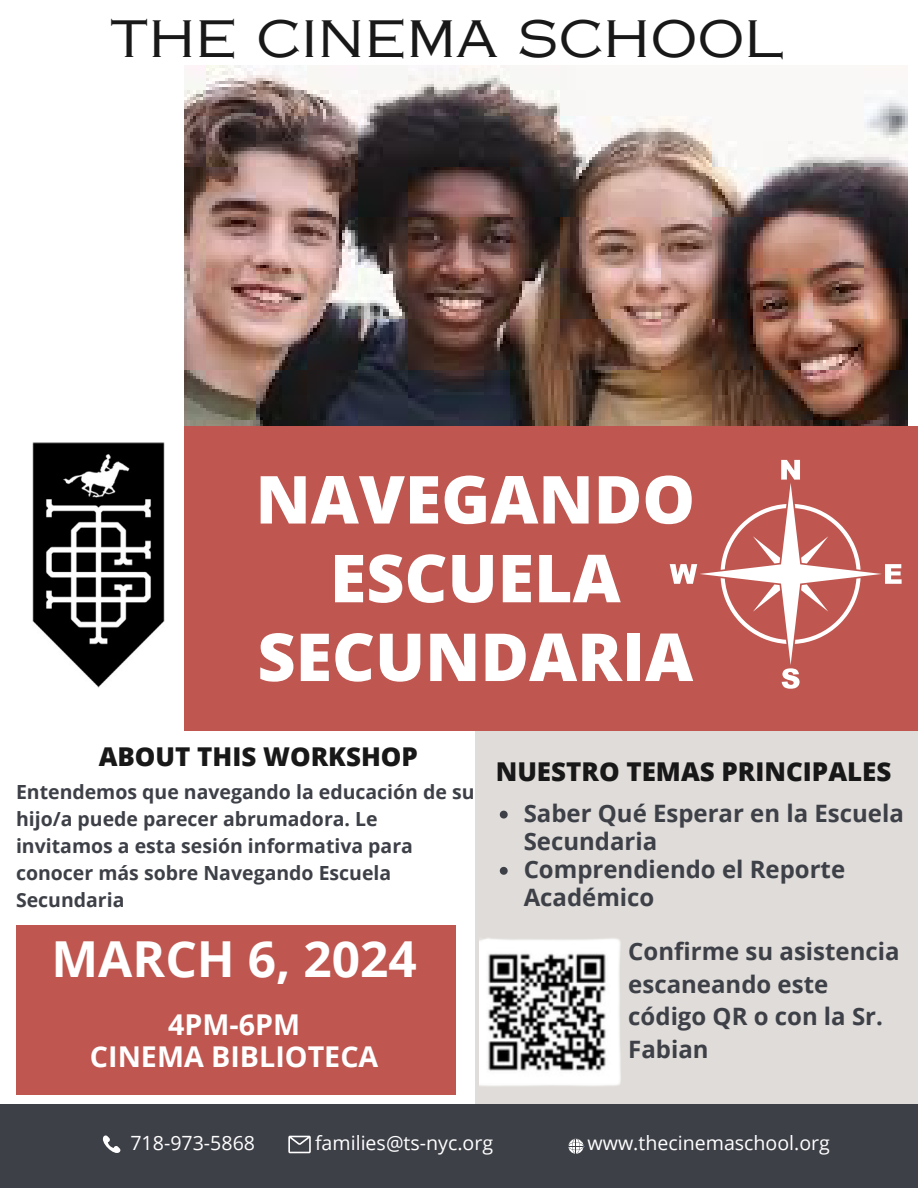
<style>
.page{position:relative;width:918px;height:1188px;background:#fff}
.page>*{position:absolute;margin:0;border:0;box-sizing:border-box;transform-origin:0 0}
.t1{font:800 66.3px/78.8px "Open Sans";color:#fff;text-align:center}
.t2{font:49.95px "Copperplate Gothic LT Pro 32 AB";color:#191818}
.t3{font:700 49.65px "Open Sans";color:#fff}
.t4{font:700 28.65px/31.5px "Open Sans";color:#fff;text-align:center}
.t5{font:800 25.95px "Open Sans";color:#191818}
.t6{font:700 24px/32.8px "Open Sans";color:#3e4048}
.t7{font:19.65px "Open Sans";color:#fff}
.t8{font:700 19.5px/27px "Open Sans";color:#3e4048}
</style>
<div class="page">
<img style="left:184px;top:66px;width:724px;height:360px">
<div style="left:475px;top:726px;width:443px;height:378px;background:#dfdcd9"></div>
<div style="left:16px;top:925px;width:439px;height:170px;background:#bf564f"></div>
<div style="left:0;top:1104px;width:918px;height:84px;background:#3e4048"></div>
<div style="left:184px;top:426px;width:734px;height:304px;background:#bf564f"></div>
<svg style="left:102px;top:1135px;width:19px;height:18px"></svg>
<svg style="left:288px;top:1136px;width:23px;height:17px"></svg>
<svg style="left:568px;top:1139px;width:16px;height:15px"></svg>
<img style="left:32px;top:442px;width:133px;height:246px">
<svg style="left:670px;top:460px;width:231px;height:228px"></svg>
<img style="left:480px;top:938px;width:141px;height:148px">
<svg style="left:500px;top:811px;width:8px;height:8px"></svg>
<svg style="left:500px;top:867px;width:8px;height:8px"></svg>
<h3 class="t2" style="left:110px;top:20px;width:675px">THE CINEMA SCHOOL</h3>
<h1 class="t1" style="left:256px;top:458px;width:441px">NAVEGANDO<br>ESCUELA<br>SECUNDARIA</h1>
<h4 class="t5" style="left:99px;top:738px;width:321px">ABOUT THIS WORKSHOP</h4>
<h4 class="t8" style="left:16px;top:778px;width:460px">Entendemos que navegando la educación de su hijo/a puede parecer abrumadora. Le invitamos a esta sesión informativa para conocer más sobre Navegando Escuela Secundaria</h4>
<p class="t3" style="left:52px;top:924px;width:367px">MARCH 6, 2024</p>
<p class="t4" style="left:90px;top:1009px;width:290px">4PM-6PM<br>CINEMA BIBLIOTECA</p>
<h5 class="t5" style="left:496px;top:753px;width:397px">NUESTRO TEMAS PRINCIPALES</h5>
<p class="t6" style="left:524px;top:798px;width:382px;line-height:28.2px">Saber Qué Esperar en la Escuela<br>Secundaria</p>
<p class="t6" style="left:524px;top:855px;width:323px;line-height:28.2px">Comprendiendo el Reporte<br>Académico</p>
<h2 class="t6" style="left:628px;top:934px;width:273px">Confirme su asistencia escaneando este código QR o con la Sr.<br>Fabian</h2>
<h4 class="t7" style="left:130px;top:1129px;width:126px">718-973-5868</h4>
<p class="t7" style="left:315px;top:1129px;width:180px">families@ts-nyc.org</p>
<p class="t7" style="left:588px;top:1129px;width:244px">www.thecinemaschool.org</p>
</div>
